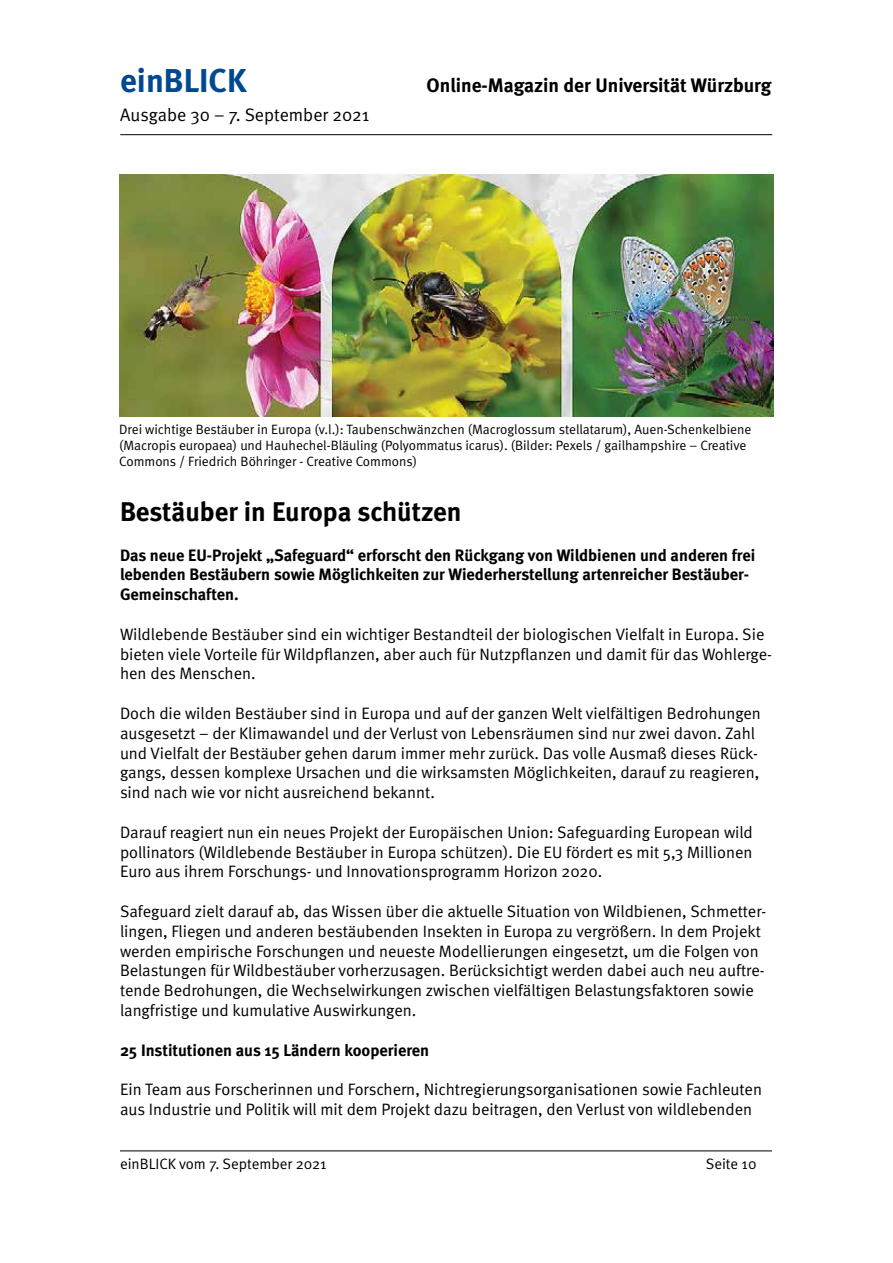
<style>
.page{position:relative;width:893px;height:1263px;background:#fff}
.page>*{position:absolute;margin:0;border:0;box-sizing:border-box;transform-origin:0 0}
.t1{font:700 33px "Meta";color:#004990}
.t2{font:700 27px "Meta";color:#000}
.t3{font:700 19.5px "Meta";color:#000}
.t4{font:18px "Meta Normal";color:#000}
.t5{font:16.5px/19.8px "Meta Normal";color:#000}
.t6{font:700 16.5px/19.8px "Meta";color:#000}
.t7{font:15px "Meta Normal";color:#000}
.t8{font:13.5px/16.2px "Meta Normal";color:#000}
</style>
<div class="page">
<hr style="left:120px;top:134px;width:652px;height:1px;background:#000">
<hr style="left:120px;top:1150px;width:652px;height:1px;background:#000">
<img style="left:119px;top:174px;width:654px;height:242px">
<h1 class="t1" style="left:120px;top:61px;width:128px">einBLICK</h1>
<p class="t3" style="left:427px;top:74px;width:346px">Online-Magazin der Universität Würzburg</p>
<p class="t4" style="left:120px;top:105px;width:251px">Ausgabe 30 – 7. September 2021</p>
<p class="t8" style="left:119px;top:421px;width:634px">Drei wichtige Bestäuber in Europa (v.l.): Taubenschwänzchen (Macroglossum stellatarum), Auen-Schenkelbiene (Macropis europaea) und Hauhechel-Bläuling (Polyommatus icarus). (Bilder: Pexels / gailhampshire – Creative<br>Commons / Friedrich Böhringer - Creative Commons)</p>
<h2 class="t2" style="left:120px;top:495px;width:343px">Bestäuber in Europa schützen</h2>
<p class="t6" style="left:120px;top:545px;width:637px">Das neue EU-Projekt „Safeguard“ erforscht den Rückgang von Wildbienen und anderen frei lebenden Bestäubern sowie Möglichkeiten zur Wiederherstellung artenreicher Bestäuber-<br>Gemeinschaften.</p>
<p class="t5" style="left:120px;top:624px;width:653px">Wildlebende Bestäuber sind ein wichtiger Bestandteil der biologischen Vielfalt in Europa. Sie bieten viele Vorteile für Wildpflanzen, aber auch für Nutzpflanzen und damit für das Wohlerge&shy;hen des Menschen.</p>
<p class="t5" style="left:120px;top:703px;width:642px">Doch die wilden Bestäuber sind in Europa und auf der ganzen Welt vielfältigen Bedrohungen ausgesetzt – der Klimawandel und der Verlust von Lebensräumen sind nur zwei davon. Zahl und Vielfalt der Bestäuber gehen darum immer mehr zurück. Das volle Ausmaß dieses Rück&shy;gangs, dessen komplexe Ursachen und die wirksamsten Möglichkeiten, darauf zu reagieren, sind nach wie vor nicht ausreichend bekannt.</p>
<p class="t5" style="left:120px;top:822px;width:634px;text-align:justify">Darauf reagiert nun ein neues Projekt der Europäischen Union: Safeguarding European wild pollinators (Wildlebende Bestäuber in Europa schützen). Die EU fördert es mit 5,3 Millionen Euro aus ihrem Forschungs- und Innovationsprogramm Horizon 2020.</p>
<p class="t5" style="left:120px;top:901px;width:648px">Safeguard zielt darauf ab, das Wissen über die aktuelle Situation von Wildbienen, Schmetter&shy;lingen, Fliegen und anderen bestäubenden Insekten in Europa zu vergrößern. In dem Projekt werden empirische Forschungen und neueste Modellierungen eingesetzt, um die Folgen von Belastungen für Wildbestäuber vorherzusagen. Berücksichtigt werden dabei auch neu auftre&shy;tende Bedrohungen, die Wechselwirkungen zwischen vielfältigen Belastungsfaktoren sowie langfristige und kumulative Auswirkungen.</p>
<p class="t6" style="left:120px;top:1040px;width:311px">25 Institutionen aus 15 Ländern kooperieren</p>
<p class="t5" style="left:120px;top:1079px;width:644px">Ein Team aus Forscherinnen und Forschern, Nichtregierungsorganisationen sowie Fachleuten aus Industrie und Politik will mit dem Projekt dazu beitragen, den Verlust von wildlebenden</p>
<p class="t7" style="left:120px;top:1155px;width:208px">einBLICK vom 7. September 2021</p>
<p class="t7" style="left:706px;top:1155px;width:52px">Seite 10</p>
</div>
